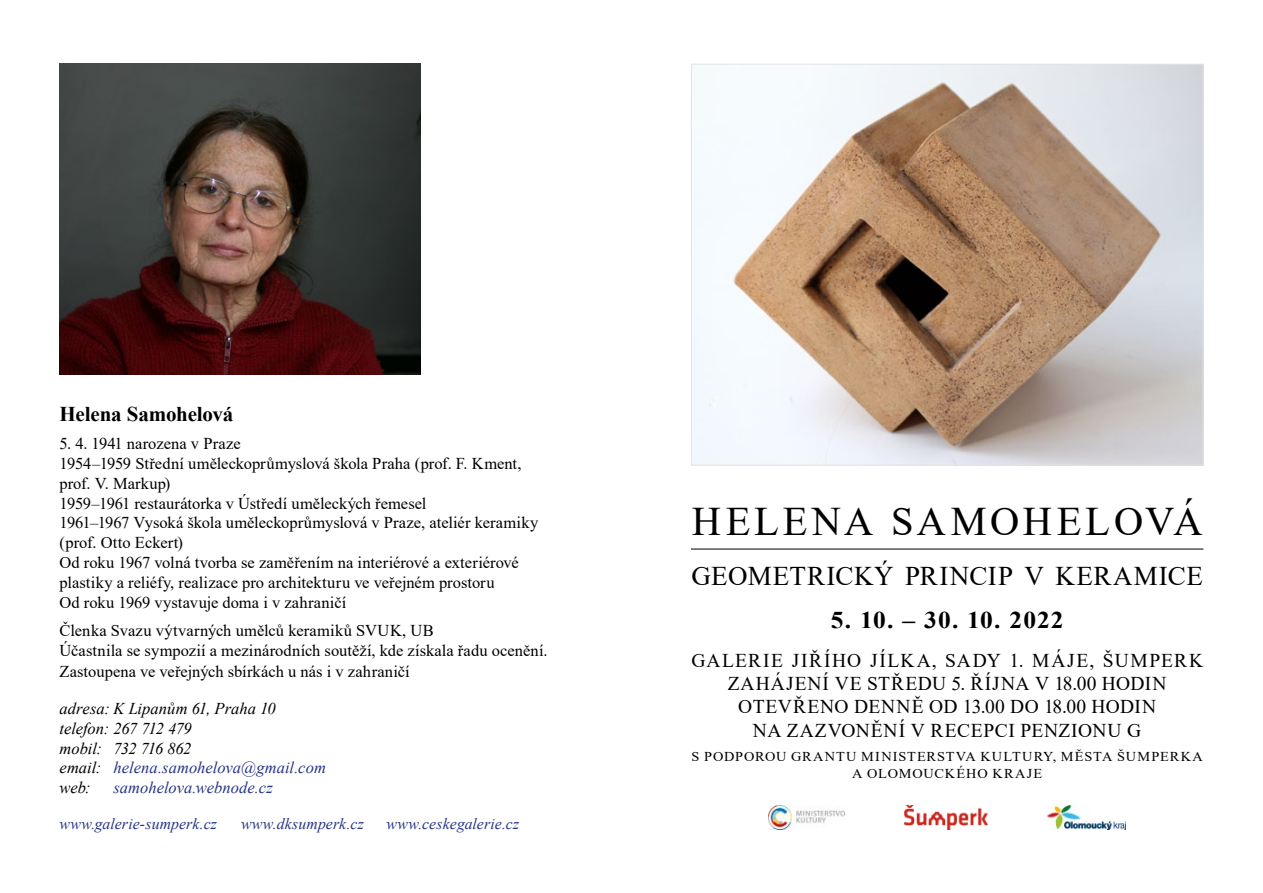
<style>
.page{position:relative;width:1263px;height:893px;background:#fff}
.page>*{position:absolute;margin:0;border:0;box-sizing:border-box;transform-origin:0 0}
.t1{font:40.5px "Times New Roman";letter-spacing:.11em;color:#000}
.t2{font:27px "Times New Roman";letter-spacing:.02em;color:#000}
.t3{font:700 24px "Times New Roman";letter-spacing:.035em;color:#000;scale:1.06 1}
.t4{font:700 21px "Times New Roman";letter-spacing:-.01em;color:#000}
.t5{font:19.5px/23.4px "Times New Roman";letter-spacing:.035em;color:#000}
.t6{font:19.5px "Times New Roman";letter-spacing:.04em;color:#000}
.t7{font:19.5px "Times New Roman";letter-spacing:.06em;color:#000}
.t8{font:19.5px "Times New Roman";letter-spacing:.09em;color:#000}
.t9{font:16.5px/19.8px "Times New Roman";color:#000}
.t10{font:italic 16.5px/19.8px "Times New Roman";color:#000}
.t11{font:italic 16.5px "Times New Roman";letter-spacing:.005em;color:#253483}
.t12{font:italic 15.75px "Times New Roman";letter-spacing:.01em;color:#253483}
.t13{font:13.5px/16.2px "Times New Roman";letter-spacing:.06em;color:#000;text-align:center;scale:1.06 1}
.s1{color:#253483}
</style>
<div class="page">
<hr style="left:691px;top:549px;width:512px;height:1px;background:#000">
<img style="left:905px;top:806px;width:82px;height:23px">
<img style="left:1047px;top:806px;width:79px;height:23px">
<img style="left:769px;top:806px;width:76px;height:23px">
<img style="left:60px;top:64px;width:361px;height:311px">
<img style="left:693px;top:66px;width:508px;height:397px">
<p class="t4" style="left:60px;top:399px;width:175px">Helena Samohelová</p>
<p class="t9" style="left:60px;top:433px;width:480px">5. 4. 1941 narozena v Praze<br>1954–1959 Střední uměleckoprůmyslová škola Praha (prof. F. Kment, prof. V. Markup)<br>1959–1961 restaurátorka v Ústředí uměleckých řemesel<br>1961–1967 Vysoká škola uměleckoprůmyslová v Praze, ateliér keramiky (prof. Otto Eckert)<br>Od roku 1967 volná tvorba se zaměřením na interiérové a exteriérové plastiky a reliéfy, realizace pro architekturu ve veřejném prostoru<br>Od roku 1969 vystavuje doma i v zahraničí</p>
<p class="t9" style="left:60px;top:620px;width:490px">Členka Svazu výtvarných umělců keramiků SVUK, UB<br>Účastnila se sympozií a mezinárodních soutěží, kde získala řadu ocenění.</p>
<p class="t9" style="left:60px;top:661px;width:352px">Zastoupena ve veřejných sbírkách u nás i v zahraničí</p>
<p class="t10" style="left:60px;top:698px;width:268px">adresa: K Lipanům 61, Praha 10 telefon: 267 712 479<br>mobil: 732 716 862<br>email: <span class="s1">helena.samohelova@gmail.com </span>web:</p>
<p class="t11" style="left:114px;top:776px;width:161px">samohelova.webnode.cz</p>
<p class="t12" style="left:60px;top:813px;width:159px">www.galerie-sumperk.cz</p>
<p class="t12" style="left:241px;top:813px;width:124px">www.dksumperk.cz</p>
<p class="t12" style="left:387px;top:813px;width:134px">www.ceskegalerie.cz</p>
<h1 class="t1" style="left:692px;top:493px;width:293px">Helena Samohe</h1>
<h1 class="t1" style="left:1085px;top:493px;width:108px">lová</h1>
<h2 class="t2" style="left:691px;top:556px;width:495px">GEOMETRICKÝ PRINCIP v KERAMIce</h2>
<h3 class="t3" style="left:831px;top:603px;width:221px">5. 10. – 30. 10. 2022</h3>
<p class="t7" style="left:691px;top:646px;width:57px">galerie</p>
<p class="t8" style="left:792px;top:646px;width:339px">jiřího jílka, sady 1. máje, šumperk</p>
<p class="t6" style="left:728px;top:670px;width:440px">ZAHÁJENÍ VE středu 5. října V 18.00 HODIN</p>
<p class="t7" style="left:738px;top:693px;width:15px">otev</p>
<p class="t5" style="left:753px;top:694px;width:405px;text-indent:40px">řeno denně od 13.00 do 18.00 hodin na zazvo</p>
<p class="t7" style="left:856px;top:716px;width:88px">nění v recepci</p>
<p class="t7" style="left:1020px;top:716px;width:122px">penzionug</p>
<p class="t13" style="left:691px;top:748px;width:484px">S PODPOROU GRANTU MINISTERSTVA KULTURY, MĚSTA ŠUMPERKA<br>A OLOMOUCKÉHO KRAJE</p>
</div>
